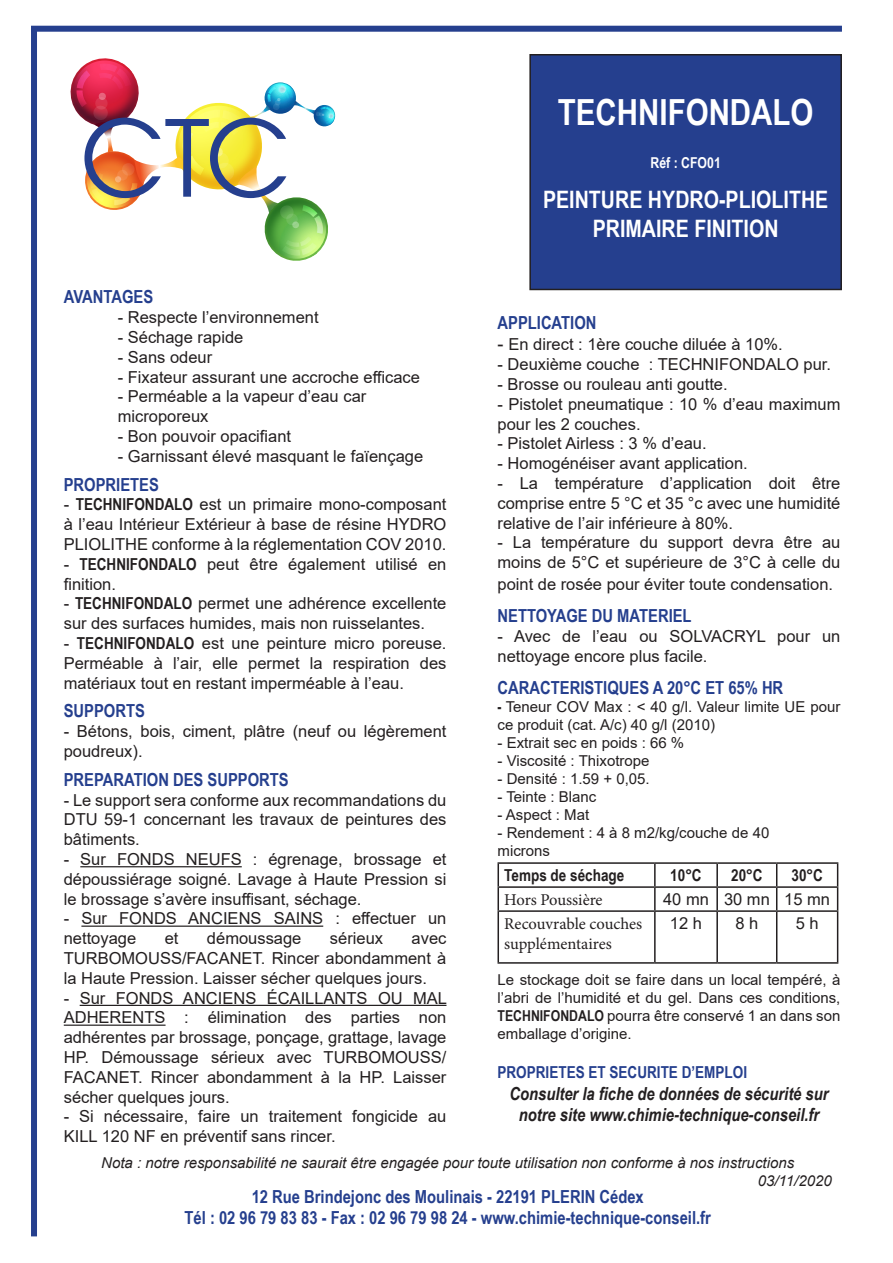
<style>
.page{position:relative;width:893px;height:1263px;background:#fff}
.page>*{position:absolute;margin:0;border:0;box-sizing:border-box;transform-origin:0 0}
.t1{font:700 36px "Arial Narrow";color:#fff}
.t2{font:700 24px "Arial Narrow";color:#fff}
.t3{font:700 18px "Arial Narrow";color:#253f8e}
.t4{font:italic 700 18px/21.6px "Arial Narrow";color:#231f20;text-align:center}
.t5{font:16.5px/19.8px "Arial";color:#231f20}
.t6{font:16.5px/19.8px "Minion Pro";letter-spacing:-.005em;color:#231f20}
.t7{font:700 16.5px "Arial Narrow";color:#253f8e}
.t8{font:700 16.5px "Arial Narrow";color:#231f20}
.t9{font:15px/18px "Arial";color:#231f20}
.t10{font:italic 15px "Arial";color:#231f20}
.t11{font:700 15px "Arial Narrow";color:#fff}
.s1{font-family:"Arial Narrow";font-weight:700}
.s2{font-size:18px}
</style>
<div class="page">
<hr style="left:80px;top:866px;width:162px;height:1px;background:#231f20">
<hr style="left:81px;top:925px;width:242px;height:2px;background:#231f20">
<hr style="left:80px;top:1005px;width:366px;height:1px;background:#231f20">
<hr style="left:64px;top:1024px;width:102px;height:2px;background:#231f20">
<hr style="left:497px;top:862px;width:158px;height:2px;background:#231f20">
<hr style="left:497px;top:864px;width:2px;height:22px;background:#231f20">
<hr style="left:655px;top:862px;width:62px;height:2px;background:#231f20">
<hr style="left:654px;top:864px;width:2px;height:22px;background:#231f20">
<hr style="left:717px;top:862px;width:60px;height:2px;background:#231f20">
<hr style="left:716px;top:864px;width:2px;height:22px;background:#231f20">
<hr style="left:777px;top:862px;width:61px;height:2px;background:#231f20">
<hr style="left:497px;top:886px;width:158px;height:2px;background:#231f20">
<hr style="left:497px;top:888px;width:2px;height:22px;background:#231f20">
<hr style="left:655px;top:886px;width:62px;height:2px;background:#231f20">
<hr style="left:654px;top:888px;width:2px;height:22px;background:#231f20">
<hr style="left:717px;top:886px;width:60px;height:2px;background:#231f20">
<hr style="left:716px;top:888px;width:2px;height:22px;background:#231f20">
<hr style="left:777px;top:886px;width:61px;height:2px;background:#231f20">
<svg style="left:776px;top:864px;width:1px;height:46px"></svg>
<svg style="left:837px;top:864px;width:1px;height:46px"></svg>
<hr style="left:497px;top:910px;width:158px;height:2px;background:#231f20">
<hr style="left:497px;top:912px;width:2px;height:50px;background:#231f20">
<hr style="left:655px;top:910px;width:62px;height:2px;background:#231f20">
<hr style="left:654px;top:912px;width:2px;height:50px;background:#231f20">
<hr style="left:717px;top:910px;width:60px;height:2px;background:#231f20">
<hr style="left:716px;top:912px;width:2px;height:50px;background:#231f20">
<hr style="left:777px;top:910px;width:61px;height:2px;background:#231f20">
<hr style="left:776px;top:912px;width:1px;height:50px;background:#231f20">
<hr style="left:837px;top:912px;width:1px;height:50px;background:#231f20">
<hr style="left:497px;top:962px;width:158px;height:2px;background:#231f20">
<hr style="left:655px;top:962px;width:62px;height:2px;background:#231f20">
<hr style="left:717px;top:962px;width:60px;height:2px;background:#231f20">
<hr style="left:777px;top:962px;width:61px;height:2px;background:#231f20">
<div style="left:530px;top:55px;width:311px;height:234px;background:#253f8e"></div>
<div style="left:529px;top:54px;width:313px;height:236px;border:2px solid #231f20"></div>
<img style="left:70px;top:58px;width:266px;height:203px">
<div style="left:31px;top:26px;width:811px;height:6px;background:#253f8e"></div>
<div style="left:31px;top:29px;width:6px;height:1207px;background:#253f8e"></div>
<p class="t3" style="left:64px;top:283px;width:91px">AVANTAGES</p>
<p class="t5" style="left:118px;top:307px;width:202px">- Respecte l’environnement</p>
<p class="t5" style="left:118px;top:327px;width:127px">- Séchage rapide</p>
<p class="t5" style="left:118px;top:347px;width:96px">- Sans odeur</p>
<p class="t5" style="left:118px;top:367px;width:304px">- Fixateur assurant une accroche efficace</p>
<p class="t5" style="left:118px;top:387px;width:250px">- Perméable a la vapeur d’eau car</p>
<p class="t5" style="left:118px;top:406px;width:92px">microporeux</p>
<p class="t5" style="left:118px;top:426px;width:175px">- Bon pouvoir opacifiant</p>
<p class="t5" style="left:118px;top:446px;width:307px">- Garnissant élevé masquant le faïençage</p>
<p class="t3" style="left:64px;top:471px;width:97px">PROPRIETES</p>
<p class="t5" style="left:64px;top:495px;width:384px;text-align:justify">- <span class="s1">TECHNIFONDALO</span> est un primaire mono-composant à l’eau Intérieur Extérieur à base de résine HYDRO PLIOLITHE conforme à la réglementation COV 2010.</p>
<p class="t5" style="left:64px;top:554px;width:384px">- <span class="s1">TECHNIFONDALO</span> peut être également utilisé en</p>
<p class="t5" style="left:64px;top:574px;width:54px">finition.</p>
<p class="t5" style="left:64px;top:594px;width:384px">- <span class="s1">TECHNIFONDALO</span> permet une adhérence excellente sur des surfaces humides, mais non ruisselantes.</p>
<p class="t5" style="left:64px;top:633px;width:384px">- <span class="s1">TECHNIFONDALO</span> est une peinture micro poreuse.<br>Perméable à l’air, elle permet la respiration des</p>
<p class="t5" style="left:64px;top:673px;width:342px">matériaux tout en restant imperméable à l’eau.</p>
<p class="t3" style="left:64px;top:697px;width:83px">SUPPORTS</p>
<p class="t5" style="left:64px;top:721px;width:384px">- Bétons, bois, ciment, plâtre (neuf ou légèrement poudreux).</p>
<p class="t3" style="left:64px;top:766px;width:226px">PREPARATION DES SUPPORTS</p>
<p class="t5" style="left:64px;top:790px;width:384px;text-align:justify">- Le support sera conforme aux recommandations du DTU 59-1 concernant les travaux de peintures des bâtiments.</p>
<p class="t5" style="left:64px;top:849px;width:384px">- Sur FONDS NEUFS : égrenage, brossage et</p>
<p class="t5" style="left:64px;top:869px;width:384px">dépoussiérage soigné. Lavage à Haute Pression si le brossage s’avère insuffisant, séchage.</p>
<p class="t5" style="left:64px;top:909px;width:384px">- Sur FONDS ANCIENS SAINS : effectuer un</p>
<p class="t5" style="left:64px;top:928px;width:74px">nettoyage</p>
<p class="t5" style="left:165px;top:928px;width:15px">et</p>
<p class="t5" style="left:207px;top:928px;width:96px">démoussage</p>
<p class="t5" style="left:330px;top:928px;width:55px">sérieux</p>
<p class="t5" style="left:412px;top:928px;width:36px">avec</p>
<p class="t5" style="left:64px;top:948px;width:384px">TURBOMOUSS/FACANET. Rincer abondamment à la Haute Pression. Laisser sécher quelques jours.</p>
<p class="t5" style="left:64px;top:988px;width:385px">- Sur FONDS ANCIENS ÉCAILLANTS OU MAL</p>
<p class="t5" style="left:64px;top:1008px;width:384px">ADHERENTS : élimination des parties non</p>
<p class="t5" style="left:64px;top:1027px;width:384px">adhérentes par brossage, ponçage, grattage, lavage<br>HP. Démoussage sérieux avec TURBOMOUSS/</p>
<p class="t5" style="left:64px;top:1067px;width:384px">FACANET. Rincer abondamment à la HP. Laisser</p>
<p class="t5" style="left:64px;top:1087px;width:167px">sécher quelques jours.</p>
<p class="t5" style="left:64px;top:1107px;width:384px">- Si nécessaire, faire un traitement fongicide au</p>
<p class="t5" style="left:64px;top:1126px;width:273px">KILL 120 NF en préventif sans rincer.</p>
<p class="t1" style="left:558px;top:85px;width:257px">TECHNIFONDALO</p>
<p class="t11" style="left:650px;top:151px;width:72px">Réf : CFO01</p>
<p class="t2" style="left:543px;top:181px;width:287px">PEINTURE HYDRO-PLIOLITHE</p>
<p class="t2" style="left:593px;top:210px;width:187px">PRIMAIRE FINITION</p>
<p class="t3" style="left:497px;top:309px;width:100px">APPLICATION</p>
<p class="t5" style="left:497px;top:335px;width:287px"><span class="s2">-</span> En direct : 1ère couche diluée à 10%.</p>
<p class="t5" style="left:497px;top:354px;width:335px">- Deuxième couche : TECHNIFONDALO pur.</p>
<p class="t5" style="left:497px;top:374px;width:232px">- Brosse ou rouleau anti goutte.</p>
<p class="t5" style="left:497px;top:394px;width:344px">- Pistolet pneumatique : 10 % d’eau maximum pour les 2 couches.</p>
<p class="t5" style="left:497px;top:434px;width:211px">- Pistolet Airless : 3 % d’eau.</p>
<p class="t5" style="left:497px;top:453px;width:252px">- Homogénéiser avant application.</p>
<p class="t5" style="left:497px;top:473px;width:344px">- La température d’application doit être</p>
<p class="t5" style="left:497px;top:493px;width:344px">comprise entre 5 °C et 35 °c avec une humidité relative de l’air inférieure à 80%.</p>
<p class="t5" style="left:497px;top:533px;width:344px">- La température du support devra être au moins de 5°C et supérieure de 3°C à celle du</p>
<p class="t5" style="left:497px;top:574px;width:337px">point de rosée pour éviter toute condensation.</p>
<p class="t3" style="left:497px;top:602px;width:196px">NETTOYAGE DU MATERIEL</p>
<p class="t5" style="left:497px;top:626px;width:344px">- Avec de l’eau ou SOLVACRYL pour un</p>
<p class="t5" style="left:497px;top:646px;width:212px">nettoyage encore plus facile.</p>
<p class="t3" style="left:497px;top:674px;width:287px">CARACTERISTIQUES A 20°C ET 65% HR</p>
<p class="t9" style="left:497px;top:698px;width:344px"><span class="s1">-</span> Teneur COV Max : &lt; 40 g/l. Valeur limite UE pour ce produit (cat. A/c) 40 g/l (2010)</p>
<p class="t9" style="left:497px;top:734px;width:188px">- Extrait sec en poids : 66 %</p>
<p class="t9" style="left:497px;top:752px;width:154px">- Viscosité : Thixotrope</p>
<p class="t9" style="left:497px;top:770px;width:154px">- Densité : 1.59 + 0,05.</p>
<p class="t9" style="left:497px;top:788px;width:100px">- Teinte : Blanc</p>
<p class="t9" style="left:497px;top:806px;width:93px">- Aspect : Mat</p>
<p class="t9" style="left:497px;top:824px;width:273px">- Rendement : 4 à 8 m2/kg/couche de 40</p>
<p class="t9" style="left:497px;top:842px;width:54px">microns</p>
<p class="t8" style="left:504px;top:863px;width:122px">Temps de séchage</p>
<p class="t8" style="left:670px;top:863px;width:33px">10°C</p>
<p class="t8" style="left:731px;top:863px;width:33px">20°C</p>
<p class="t8" style="left:791px;top:863px;width:33px">30°C</p>
<p class="t6" style="left:504px;top:890px;width:100px">Hors Poussière</p>
<p class="t5" style="left:663px;top:889px;width:47px">40 mn</p>
<p class="t5" style="left:724px;top:889px;width:47px">30 mn</p>
<p class="t5" style="left:784px;top:889px;width:47px">15 mn</p>
<p class="t6" style="left:504px;top:914px;width:140px">Recouvrable couches supplémentaires</p>
<p class="t5" style="left:670px;top:913px;width:34px">12 h</p>
<p class="t5" style="left:735px;top:913px;width:24px">8 h</p>
<p class="t5" style="left:796px;top:913px;width:24px">5 h</p>
<p class="t9" style="left:497px;top:970px;width:344px;text-align:justify">Le stockage doit se faire dans un local tempéré, à l’abri de l’humidité et du gel. Dans ces conditions, <span class="s1">TECHNIFONDALO</span> pourra être conservé 1 an dans son emballage d’origine.</p>
<p class="t7" style="left:497px;top:1060px;width:251px">PROPRIETES ET SECURITE D’EMPLOI</p>
<p class="t4" style="left:509px;top:1082px;width:321px">Consulter la fiche de données de sécurité sur notre site www.chimie-technique-conseil.fr</p>
<p class="t10" style="left:101px;top:1152px;width:694px">Nota : notre responsabilité ne saurait être engagée pour toute utilisation non conforme à nos instructions</p>
<p class="t10" style="left:758px;top:1170px;width:75px">03/11/2020</p>
<p class="t3" style="left:252px;top:1183px;width:394px">12 Rue Brindejonc des Moulinais - 22191 PLERIN Cédex</p>
<p class="t3" style="left:185px;top:1204px;width:528px">Tél : 02 96 79 83 83 - Fax : 02 96 79 98 24 - www.chimie-technique-conseil.fr</p>
</div>
